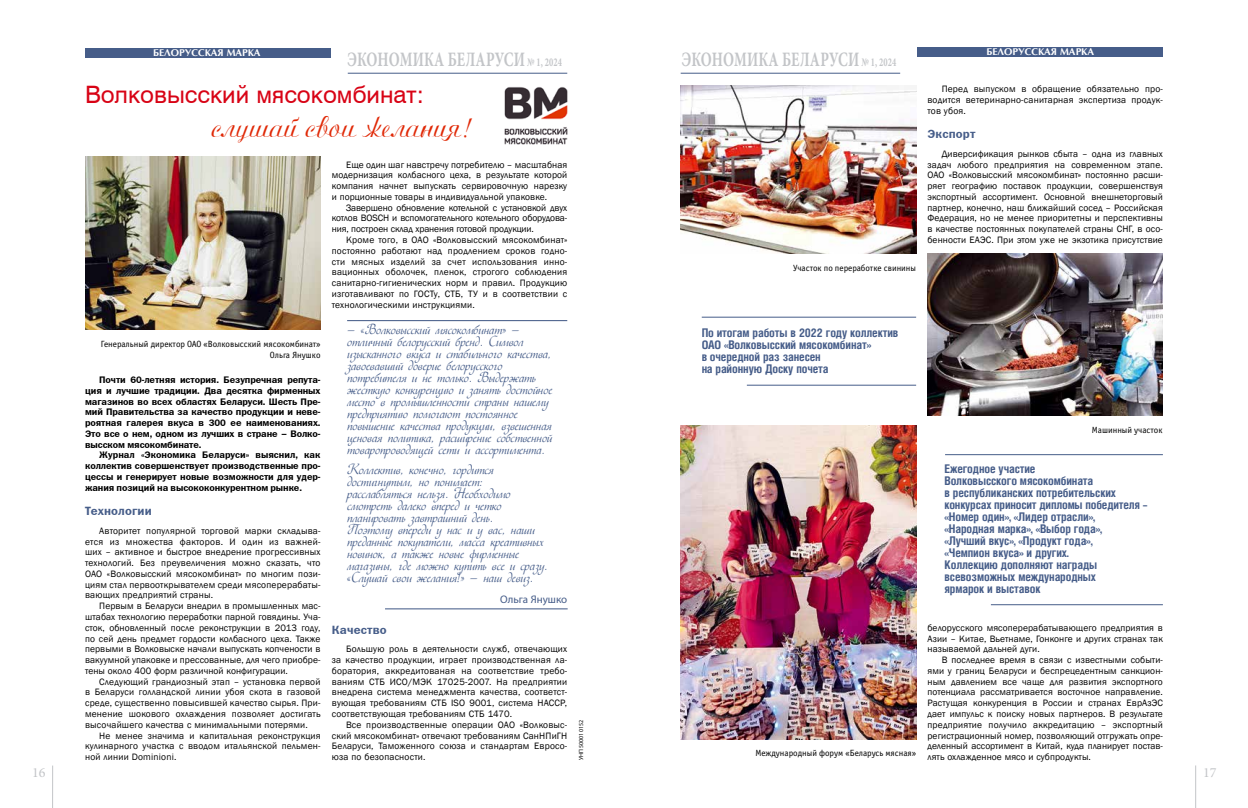
<style>
.page{position:relative;width:1248px;height:808px;background:#fff}
.page>*{position:absolute;margin:0;border:0;box-sizing:border-box;transform-origin:0 0}
.t1{font:30px "Ariston";color:#e02806}
.t2{font:24px "Swiss 721 BT";color:#d80315}
.t3{font:700 20.5px "Minion Pro";letter-spacing:.01em;color:#c3c5c8;scale:.7 1}
.t4{font:14px "Minion Pro";color:#c3c5c8}
.t5{font:12.5px/12px "Vesna";letter-spacing:-.01em;color:#465d89}
.t6{font:700 12px/12px "Helios Cond";letter-spacing:-.01em;color:#465d89}
.t7{font:12px "Franklin Gothic Demi C";letter-spacing:.01em;color:#465d89}
.t8{font:11px "Myriad Pro";color:#465d89}
.t9{font:700 10px "Optima";color:#fff}
.t10{font:9.5px/10.8px "Franklin Gothic";letter-spacing:.01em;color:#000;text-align:justify}
.t11{font:9.5px/10.8px "Franklin Gothic Demi C";letter-spacing:-.01em;color:#000;text-align:justify}
.t12{font:9px/11px "Officina Sans Book C";color:#000;text-align:right}
.t13{font:6px "Myriad Pro";color:#000}
.s1{font-size:12px}
</style>
<div class="page">
<hr style="left:348px;top:73px;width:219px;height:1px;background:#465d89">
<hr style="left:52px;top:765px;width:1px;height:43px;background:#c3c5c8">
<hr style="left:1194px;top:765px;width:1px;height:43px;background:#c3c5c8">
<div style="left:85px;top:48px;width:245px;height:10px;background:#465d89"></div>
<div style="left:917px;top:47px;width:245px;height:10px;background:#465d89"></div>
<hr style="left:680px;top:73px;width:220px;height:1px;background:#465d89">
<hr style="left:347px;top:320px;width:220px;height:1px;background:#465d89">
<hr style="left:385px;top:608px;width:182px;height:1px;background:#465d89">
<img style="left:85px;top:157px;width:235px;height:172px">
<img style="left:504px;top:87px;width:64px;height:58px">
<img style="left:680px;top:425px;width:236px;height:314px">
<img style="left:680px;top:85px;width:236px;height:169px">
<img style="left:927px;top:254px;width:235px;height:161px">
<hr style="left:945px;top:454px;width:217px;height:1px;background:#465d89">
<hr style="left:990px;top:604px;width:172px;height:1px;background:#465d89">
<hr style="left:701px;top:317px;width:215px;height:1px;background:#465d89">
<hr style="left:746px;top:385px;width:170px;height:1px;background:#465d89">
<p class="t9" style="left:153px;top:47px;width:109px">БЕЛОРУССКАЯ МАРКА</p>
<h2 class="t2" style="left:85px;top:78px;width:340px">Волковысский мясокомбинат:</h2>
<h3 class="t3" style="left:347px;top:45px;width:308px">ЭКОНОМИКА БЕЛАРУСИ <span class="s1">№ 1, 2024</span></h3>
<h1 class="t1" style="left:212px;top:108px;width:261px">слушай свои желания!</h1>
<p class="t12" style="left:101px;top:338px;width:221px">Генеральный директор ОАО «Волковысский мясокомбинат»<br>Ольга Янушко</p>
<p class="t11" style="left:85px;top:374px;width:237px;text-indent:14px">Почти 60-летняя история. Безупречная репута&shy;ция и лучшие традиции. Два десятка фирменных магазинов во всех областях Беларуси. Шесть Пре&shy;мий Правительства за качество продукции и неве&shy;роятная галерея вкуса в 300 ее наименованиях.<br>Это все о нем, одном из лучших в стране – Волко&shy;высском мясокомбинате.</p>
<p class="t11" style="left:85px;top:450px;width:237px;text-indent:14px">Журнал «Экономика Беларуси» выяснил, как коллектив совершенствует производственные про&shy;цессы и генерирует новые возможности для удер&shy;жания позиций на высококонкурентном рынке.</p>
<p class="t7" style="left:85px;top:504px;width:68px">Технологии</p>
<p class="t10" style="left:85px;top:525px;width:237px;text-indent:14px">Авторитет популярной торговой марки складыва&shy;ется из множества факторов. И один из важней&shy;ших – активное и быстрое внедрение прогрессивных технологий. Без преувеличения можно сказать, что ОАО «Волковысский мясокомбинат» по многим пози&shy;циям стал первооткрывателем среди мясоперерабаты&shy;вающих предприятий страны.</p>
<p class="t10" style="left:85px;top:601px;width:237px;text-indent:14px">Первым в Беларуси внедрил в промышленных мас&shy;штабах технологию переработки парной говядины. Уча&shy;сток, обновленный после реконструкции в 2013 году, по сей день предмет гордости колбасного цеха. Также первыми в Волковыске начали выпускать копчености в вакуумной упаковке и прессованные, для чего приобре&shy;тены около 400 форм различной конфигурации.</p>
<p class="t10" style="left:85px;top:676px;width:237px;text-indent:14px">Следующий грандиозный этап – установка первой в Беларуси голландской линии убоя скота в газовой среде, существенно повысившей качество сырья. При&shy;менение шокового охлаждения позволяет достигать высочайшего качества с минимальными потерями.</p>
<p class="t10" style="left:85px;top:730px;width:237px;text-indent:14px">Не менее значима и капитальная реконструкция кулинарного участка с вводом итальянской пельмен&shy;ной линии Dominionі.</p>
<p class="t10" style="left:332px;top:159px;width:237px;text-indent:14px">Еще один шаг навстречу потребителю – масштабная модернизация колбасного цеха, в результате которой компания начнет выпускать сервировочную нарезку и порционные товары в индивидуальной упаковке.</p>
<p class="t10" style="left:332px;top:202px;width:237px;text-indent:14px">Завершено обновление котельной с установкой двух котлов BOSCH и вспомогательного котельного оборудова&shy;ния, построен склад хранения готовой продукции.</p>
<p class="t10" style="left:332px;top:235px;width:237px;text-indent:14px">Кроме того, в ОАО «Волковысский мясокомбинат» постоянно работают над продлением сроков годно&shy;сти мясных изделий за счет использования инно&shy;вационных оболочек, пленок, строгого соблюдения санитарно-гигиенических норм и правил. Продукцию изготавливают по ГОСТу, СТБ, ТУ и в соответствии с технологическими инструкциями.</p>
<p class="t5" style="left:347px;top:324px;width:207px">– «Волковысский мясокомбинат» – отличный белорусский бренд. Символ изысканного вкуса и стабильного качества, завоевавший доверие белорусского потребителя и не только. Выдержать жесткую конкуренцию и занять достойное место в промышленности страны нашему предприятию помогают постоянное повышение качества продукции, взвешенная ценовая политика, расширение собственной товаропроводящей сети и ассортимента.</p>
<p class="t5" style="left:347px;top:464px;width:202px">Коллектив, конечно, гордится достигнутым, но понимает: расслабляться нельзя. Необходимо смотреть далеко вперед и четко планировать завтрашний день.<br>Поэтому впереди у нас и у вас, наши преданные покупатели, масса креативных новинок, а также новые фирменные магазины, где можно купить все и сразу. «Слушай свои желания!» – наш девиз.</p>
<p class="t8" style="left:500px;top:593px;width:69px">Ольга Янушко</p>
<p class="t7" style="left:332px;top:623px;width:56px">Качество</p>
<p class="t10" style="left:332px;top:644px;width:237px;text-indent:14px">Большую роль в деятельности служб, отвечающих за качество продукции, играет производственная ла&shy;боратория, аккредитованая на соответствие требо&shy;ваниям СТБ ИСО/МЭК 17025-2007. На предприятии внедрена система менеджмента качества, соответст&shy;вующая требованиям СТБ ISO 9001, система НАССР, соответствующая требованиям СТБ 1470.</p>
<p class="t10" style="left:332px;top:719px;width:237px;text-indent:14px">Все производственные операции ОАО «Волковыс&shy;ский мясокомбинат» отвечают требованиям СанНПиГН Беларуси, Таможенного союза и стандартам Евросо&shy;юза по безопасности.</p>
<p class="t13" style="left:577px;top:760px;width:41px;rotate:-90deg">УНП 500010152</p>
<h3 class="t3" style="left:681px;top:45px;width:308px">ЭКОНОМИКА БЕЛАРУСИ <span class="s1">№ 1, 2024</span></h3>
<p class="t12" style="left:793px;top:263px;width:124px">Участок по переработке свинины</p>
<p class="t9" style="left:986px;top:46px;width:109px">БЕЛОРУССКАЯ МАРКА</p>
<p class="t10" style="left:927px;top:84px;width:237px;text-indent:14px">Перед выпуском в обращение обязательно про&shy;водится ветеринарно-санитарная экспертиза продук&shy;тов убоя.</p>
<p class="t7" style="left:927px;top:127px;width:49px">Экспорт</p>
<p class="t10" style="left:927px;top:148px;width:237px;text-indent:14px">Диверсификация рынков сбыта – одна из главных задач любого предприятия на современном этапе.<br>ОАО «Волковысский мясокомбинат» постоянно расши&shy;ряет географию поставок продукции, совершенствуя экспортный ассортимент. Основной внешнеторговый партнер, конечно, наш ближайший сосед – Российская Федерация, но не менее приоритетны и перспективны в качестве постоянных покупателей страны СНГ, в осо&shy;бенности ЕАЭС. При этом уже не экзотика присутствие</p>
<p class="t6" style="left:701px;top:326px;width:198px">По итогам работы в 2022 году коллектив<br>ОАО «Волковысский мясокомбинат»<br>в очередной раз занесен<br>на районную Доску почета</p>
<p class="t12" style="left:1091px;top:424px;width:72px">Машинный участок</p>
<p class="t12" style="left:755px;top:748px;width:162px">Международный форум «Беларусь мясная»</p>
<p class="t6" style="left:944px;top:463px;width:205px">Ежегодное участие<br>Волковысского мясокомбината<br>в республиканских потребительских конкурсах приносит дипломы победителя – «Номер один», «Лидер отрасли», «Народная марка», «Выбор года»,<br>«Лучший вкус», «Продукт года»,<br>«Чемпион вкуса» и других.<br>Коллекцию дополняют награды всевозможных международных<br>ярмарок и выставок</p>
<p class="t10" style="left:927px;top:622px;width:237px">белорусского мясоперерабатывающего предприятия в Азии – Китае, Вьетнаме, Гонконге и других странах так называемой дальней дуги.</p>
<p class="t10" style="left:927px;top:655px;width:237px;text-indent:14px">В последнее время в связи с известными событи&shy;ями у границ Беларуси и беспрецедентным санкцион&shy;ным давлением все чаще для развития экспортного потенциала рассматривается восточное направление.<br>Растущая конкуренция в России и странах ЕврАзЭС дает импульс к поиску новых партнеров. В результате предприятие получило аккредитацию – экспортный регистрационный номер, позволяющий отгружать опре&shy;деленный ассортимент в Китай, куда планирует постав&shy;лять охлажденное мясо и субпродукты.</p>
<h3 class="t4" style="left:32px;top:763px;width:15px">16</h3>
<h3 class="t4" style="left:1203px;top:763px;width:15px">17</h3>
</div>
